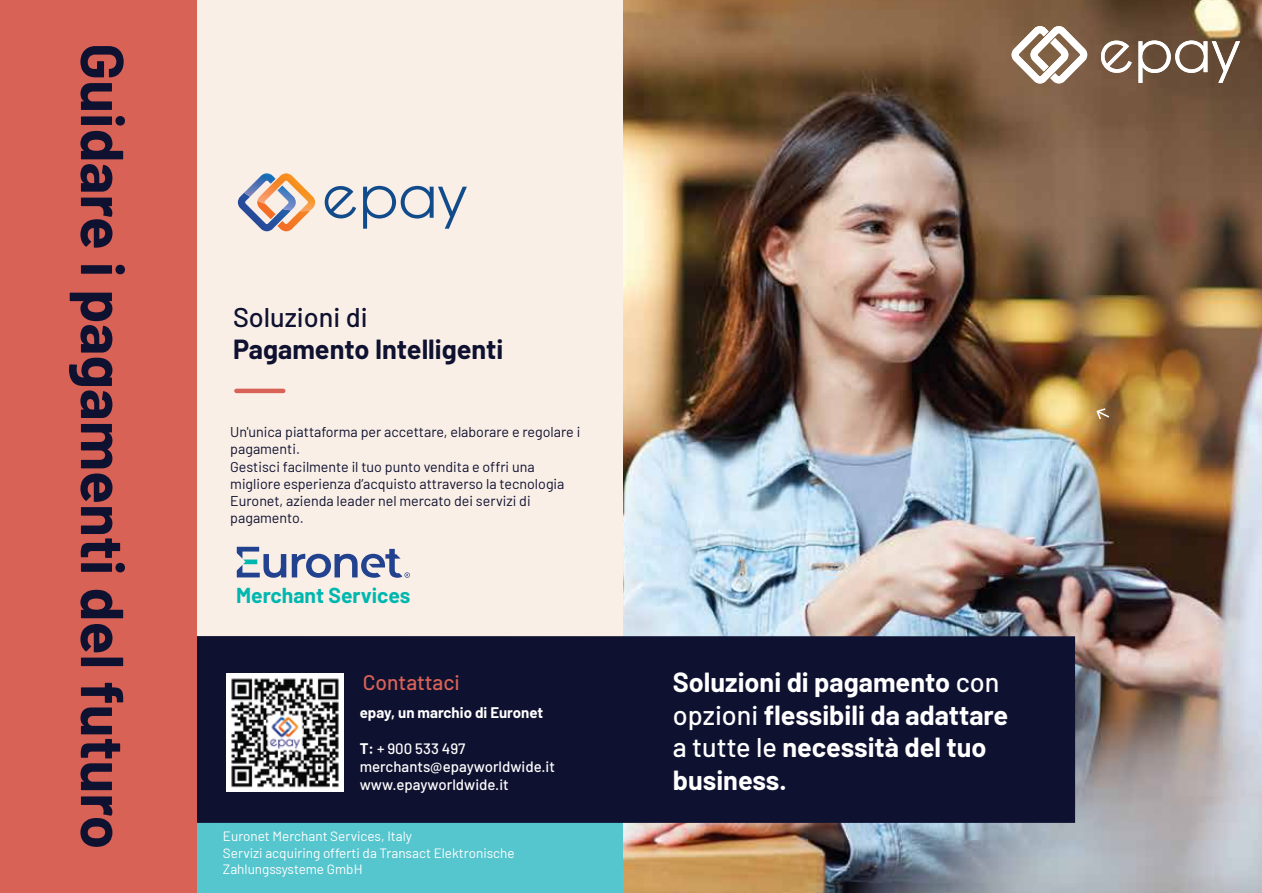
<style>
.page{position:relative;width:1262px;height:893px;background:#fff}
.page>*{position:absolute;margin:0;border:0;box-sizing:border-box;transform-origin:0 0}
.t1{font:700 27px/32.4px "Barlow";color:#fff}
.t2{font:700 27px "Barlow";color:#0f1131}
.t3{font:500 27px "Barlow";color:#0f1131}
.t4{font:700 21.15px "Barlow";color:#00b7b0}
.t5{font:500 21px "Barlow";color:#d86256}
.t6{font:500 15px/18px "Barlow";color:#fff}
.t7{font:700 15px "Barlow";color:#fff}
.t8{font:14.25px/17.2px "Barlow";color:#0f1131}
.t9{font:13.5px/16.2px "Barlow";color:#fff}
.s1{font-weight:700}
.s2{font-weight:500}
</style>
<div class="page">
<div style="left:175px;top:820px;width:448px;height:73px;background:#55c5ce"></div>
<div style="left:195px;top:0;width:428px;height:667px;background:#f9efe6"></div>
<img style="left:623px;top:0;width:638px;height:893px">
<div style="left:178px;top:636px;width:897px;height:187px;background:#0f1131"></div>
<div style="left:0;top:0;width:196px;height:893px;background:#d86256"></div>
<svg style="left:1011px;top:25px;width:76px;height:59px"></svg>
<svg style="left:1100px;top:41px;width:31px;height:32px"></svg>
<svg style="left:1138px;top:40px;width:102px;height:43px"></svg>
<svg style="left:238px;top:193px;width:72px;height:38px"></svg>
<img style="left:257px;top:173px;width:58px;height:38px">
<img style="left:277px;top:186px;width:19px;height:24px">
<img style="left:244px;top:173px;width:32px;height:24px">
<svg style="left:325px;top:186px;width:142px;height:43px"></svg>
<hr style="left:236px;top:389px;width:47px;height:4px;background:#d86256">
<svg style="left:1095px;top:408px;width:15px;height:11px"></svg>
<svg style="left:237px;top:547px;width:49px;height:31px"></svg>
<svg style="left:292px;top:549px;width:118px;height:29px"></svg>
<svg style="left:80px;top:46px;width:44px;height:31px"></svg>
<svg style="left:80px;top:83px;width:32px;height:27px"></svg>
<svg style="left:80px;top:116px;width:45px;height:76px"></svg>
<svg style="left:80px;top:198px;width:32px;height:50px"></svg>
<svg style="left:81px;top:265px;width:44px;height:9px"></svg>
<svg style="left:69px;top:293px;width:43px;height:125px"></svg>
<svg style="left:80px;top:424px;width:45px;height:148px"></svg>
<svg style="left:80px;top:590px;width:43px;height:28px"></svg>
<svg style="left:80px;top:624px;width:32px;height:28px"></svg>
<svg style="left:81px;top:658px;width:42px;height:8px"></svg>
<svg style="left:80px;top:683px;width:43px;height:107px"></svg>
<svg style="left:80px;top:796px;width:32px;height:51px"></svg>
<img style="left:226px;top:674px;width:117px;height:117px">
<h1 class="t3" style="left:233px;top:297px;width:136px">Soluzioni di</h1>
<h1 class="t2" style="left:233px;top:329px;width:272px">Pagamento Intelligenti</h1>
<p class="t8" style="left:230px;top:422px;width:351px">Un'unica piattaforma per accettare, elaborare e regolare i pagamenti.<br>Gestisci facilmente il tuo punto vendita e offri una migliore esperienza d’acquisto attraverso la tecnologia Euronet, azienda leader nel mercato dei servizi di pagamento.</p>
<h2 class="t4" style="left:236px;top:580px;width:176px">Merchant Services</h2>
<h3 class="t5" style="left:363px;top:667px;width:98px">Contattaci</h3>
<p class="t7" style="left:360px;top:702px;width:185px">epay, un marchio di Euronet</p>
<p class="t6" style="left:360px;top:739px;width:197px"><span class="s1">T:</span> + 900 533 497 merchants@epayworldwide.it www.epayworldwide.it</p>
<p class="t9" style="left:223px;top:827px;width:293px">Euronet Merchant Services, Italy<br>Servizi acquiring offerti da Transact Elektronische<br>Zahlungssysteme GmbH</p>
<h1 class="t1" style="left:673px;top:664px;width:337px">Soluzioni di pagamento <span class="s2">con opzioni</span> flessibili da adattare <span class="s2">a tutte le</span> necessità del tuo business.</h1>
</div>
